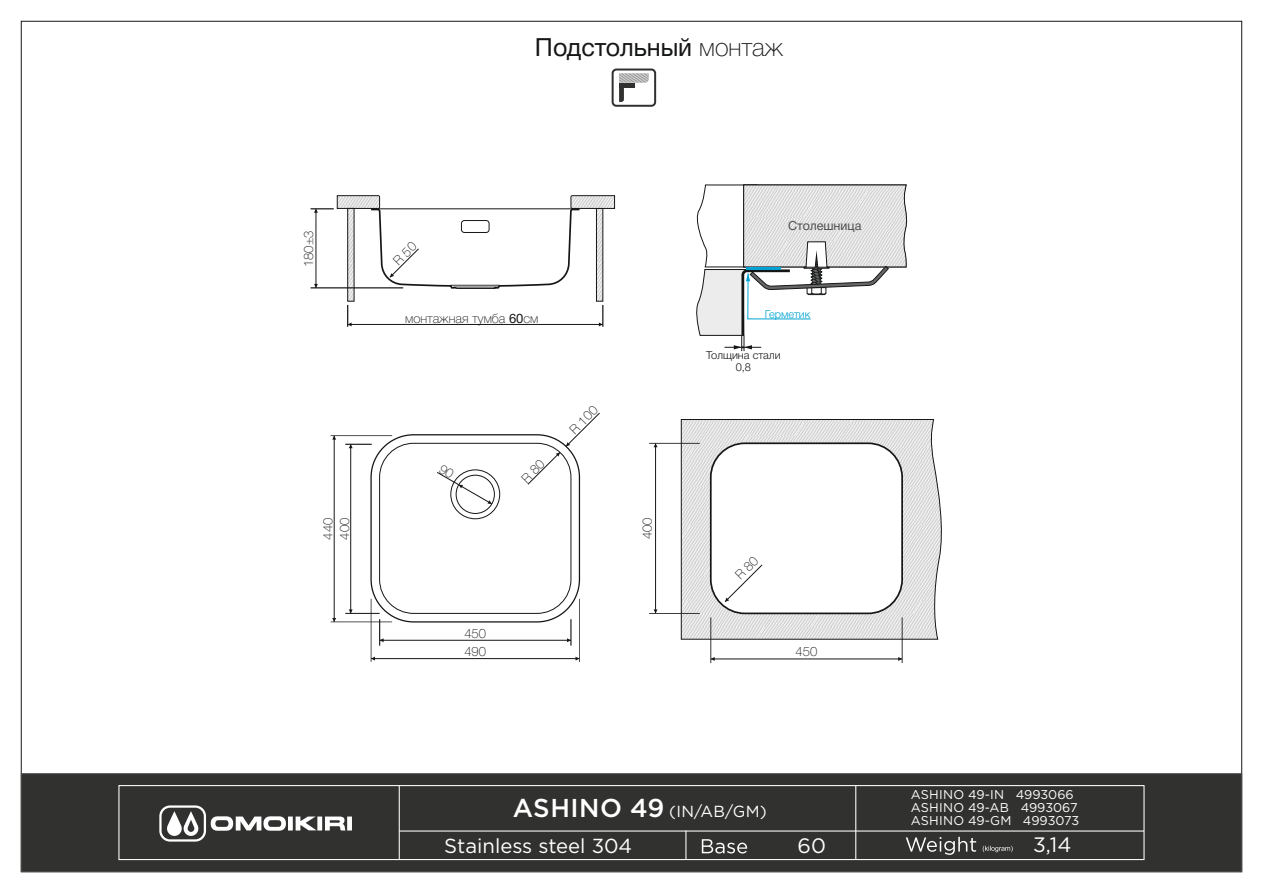
<style>
.page{position:relative;width:1263px;height:893px;background:#fff}
.page>*{position:absolute;margin:0;border:0;box-sizing:border-box;transform-origin:0 0}
.t1{font:300 25.05px "Helvetica Neue Cyr";color:#151616}
.t2{font:20.85px "Gotham Pro";color:#fff}
.t3{font:20.25px "Gotham Pro";color:#fff}
.t4{font:16.05px "Gotham Pro";color:#fff}
.t5{font:100 13.05px/18.3px "Helvetica Neue Cyr";color:#151616}
.t6{font:12.75px/12.9px "Gotham Pro";color:#fff}
.t7{font:300 12.6px "Helvetica Neue Cyr";color:#4e4e4d}
.t8{font:11.1px/12.3px "Helvetica Neue Cyr";color:#151616;text-align:center}
.t9{font:11.1px "Helvetica Neue Cyr";color:#00a3d4}
.s1{font-weight:100}
.s2{font-weight:300}
.s3{font-weight:500;font-size:25.8px}
</style>
<div class="page">
<div style="left:21px;top:773px;width:1221px;height:99px;background:#313130"></div>
<svg style="left:681px;top:419px;width:261px;height:221px"></svg>
<hr style="left:711px;top:659px;width:191px;height:1px;background:#151616">
<svg style="left:711px;top:657px;width:4px;height:4px"></svg>
<svg style="left:898px;top:657px;width:4px;height:4px"></svg>
<hr style="left:902px;top:617px;width:1px;height:46px;background:#151616">
<hr style="left:649px;top:443px;width:51px;height:1px;background:#151616">
<hr style="left:649px;top:613px;width:51px;height:1px;background:#151616">
<hr style="left:655px;top:443px;width:1px;height:170px;background:#151616">
<svg style="left:619px;top:73px;width:30px;height:29px"></svg>
<div style="left:612px;top:69px;width:44px;height:38px;border:2px solid #313130;border-radius:4px"></div>
<svg style="left:696px;top:184px;width:211px;height:167px"></svg>
<div style="left:710px;top:442px;width:193px;height:172px;background:#fff;border:2px solid #151616;border-radius:34px"></div>
<hr style="left:710px;top:617px;width:1px;height:46px;background:#151616">
<hr style="left:380px;top:640px;width:191px;height:1px;background:#151616">
<svg style="left:379px;top:619px;width:5px;height:27px"></svg>
<svg style="left:567px;top:619px;width:5px;height:27px"></svg>
<hr style="left:371px;top:658px;width:208px;height:1px;background:#151616">
<hr style="left:371px;top:599px;width:1px;height:63px;background:#151616">
<hr style="left:579px;top:599px;width:1px;height:63px;background:#151616">
<hr style="left:345px;top:613px;width:35px;height:1px;background:#151616">
<hr style="left:350px;top:444px;width:1px;height:169px;background:#151616">
<svg style="left:345px;top:444px;width:27px;height:4px"></svg>
<svg style="left:349px;top:609px;width:4px;height:4px"></svg>
<hr style="left:334px;top:436px;width:1px;height:186px;background:#151616">
<svg style="left:332px;top:436px;width:4px;height:4px"></svg>
<hr style="left:331px;top:435px;width:61px;height:1px;background:#151616">
<hr style="left:331px;top:622px;width:61px;height:1px;background:#151616">
<div style="left:370px;top:434px;width:210px;height:188px;border:1px solid #151616;border-radius:43px"></div>
<div style="left:379px;top:443px;width:192px;height:171px;border:1px solid #151616;border-radius:34px"></div>
<div style="left:451px;top:470px;width:49px;height:49px;border:1px solid #151616;border-radius:50%"></div>
<div style="left:456px;top:475px;width:39px;height:39px;border:1px solid #151616;border-radius:50%"></div>
<hr style="left:399px;top:830px;width:745px;height:1px;background:#fff">
<hr style="left:399px;top:786px;width:1px;height:73px;background:#fff">
<svg style="left:159px;top:805px;width:193px;height:37px"></svg>
<svg style="left:685px;top:831px;width:1px;height:27px"></svg>
<svg style="left:702px;top:839px;width:45px;height:14px"></svg>
<svg style="left:906px;top:837px;width:70px;height:18px"></svg>
<svg style="left:983px;top:846px;width:30px;height:6px"></svg>
<div style="left:118px;top:785px;width:1026px;height:75px;border:1px solid #fff"></div>
<hr style="left:855px;top:786px;width:1px;height:73px;background:#fff">
<svg style="left:311px;top:195px;width:304px;height:132px"></svg>
<svg style="left:724px;top:564px;width:38px;height:38px"></svg>
<svg style="left:521px;top:413px;width:79px;height:72px"></svg>
<svg style="left:437px;top:469px;width:55px;height:35px"></svg>
<h1 class="t1" style="left:535px;top:38px;width:249px">Подстольный <span class="s1">монтаж</span></h1>
<p class="t5" style="left:301px;top:267px;width:38px;rotate:-90deg">180±3</p>
<p class="t5" style="left:321px;top:540px;width:23px;line-height:16.8px;rotate:-90deg">440<br>400</p>
<p class="t5" style="left:405px;top:310px;width:135px">монтажная тумба <span class="s2">60</span>cм</p>
<p class="t5" style="left:566px;top:426px;width:35px;rotate:-45deg">R 100</p>
<p class="t5" style="left:464px;top:625px;width:23px">450<br>490</p>
<p class="t5" style="left:639px;top:539px;width:23px;rotate:-90deg">400</p>
<p class="t7" style="left:788px;top:220px;width:75px">Столешница</p>
<p class="t9" style="left:765px;top:310px;width:47px">Герметик</p>
<p class="t8" style="left:706px;top:350px;width:76px">Толщина стали<br>0,8</p>
<p class="t5" style="left:795px;top:643px;width:23px">450</p>
<p class="t6" style="left:911px;top:789px;width:165px">ASHINO 49-IN 4993066</p>
<p class="t4" style="left:513px;top:806px;width:256px"><span class="s3">ASHINO 49</span> (IN/AB/GM)</p>
<h3 class="t3" style="left:444px;top:838px;width:190px">Stainless steel 304</h3>
<h2 class="t2" style="left:797px;top:837px;width:30px">60</h2>
<h2 class="t2" style="left:1033px;top:837px;width:40px">3,14</h2>
<p class="t6" style="left:911px;top:802px;width:170px">ASHINO 49-AB 4993067<br>ASHINO 49-GM 4993073</p>
</div>
